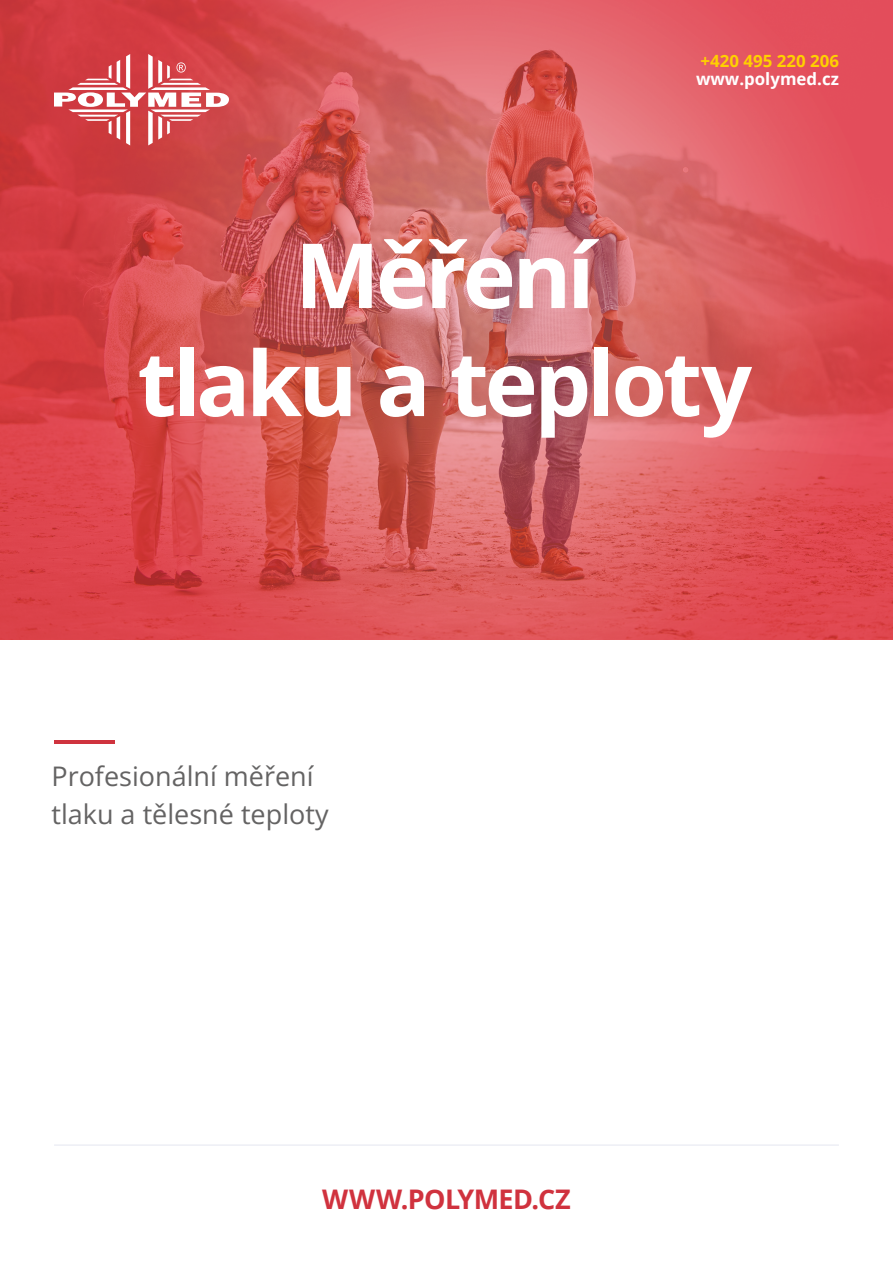
<style>
.page{position:relative;width:893px;height:1263px;background:#fff}
.page>*{position:absolute;margin:0;border:0;box-sizing:border-box;transform-origin:0 0}
.Product_Name{font:700 90px/108px "Open Sans";letter-spacing:-.04em;color:#fff;text-align:center}
.t1{font:27px/37.5px "Open Sans";color:#646363}
.Product_Name-2{font:700 27px "Open Sans";letter-spacing:-.025em;color:#d0323e}
.t2{font:700 16.8px "Open Sans";color:#fff}
.t3{font:700 16.8px "Open Sans";color:#ffd000}
</style>
<div class="page">
<img style="left:0;top:0;width:893px;height:640px">
<hr style="left:54px;top:740px;width:60px;height:4px;background:#cf333e">
<hr style="left:54px;top:1145px;width:785px;height:1px;background:#7780b4">
<svg style="left:54px;top:54px;width:175px;height:91px"></svg>
<p class="t3" style="left:701px;top:49px;width:140px">+420 495 220 206</p>
<p class="t2" style="left:696px;top:67px;width:144px">www.polymed.cz</p>
<p class="Product_Name" style="left:137px;top:219px;width:616px">Měření<br>tlaku a teploty</p>
<p class="t1" style="left:51px;top:757px;width:279px">Profesionální měření tlaku a tělesné teploty</p>
<p class="Product_Name-2" style="left:322px;top:1180px;width:250px">WWW.POLYMED.CZ</p>
</div>
